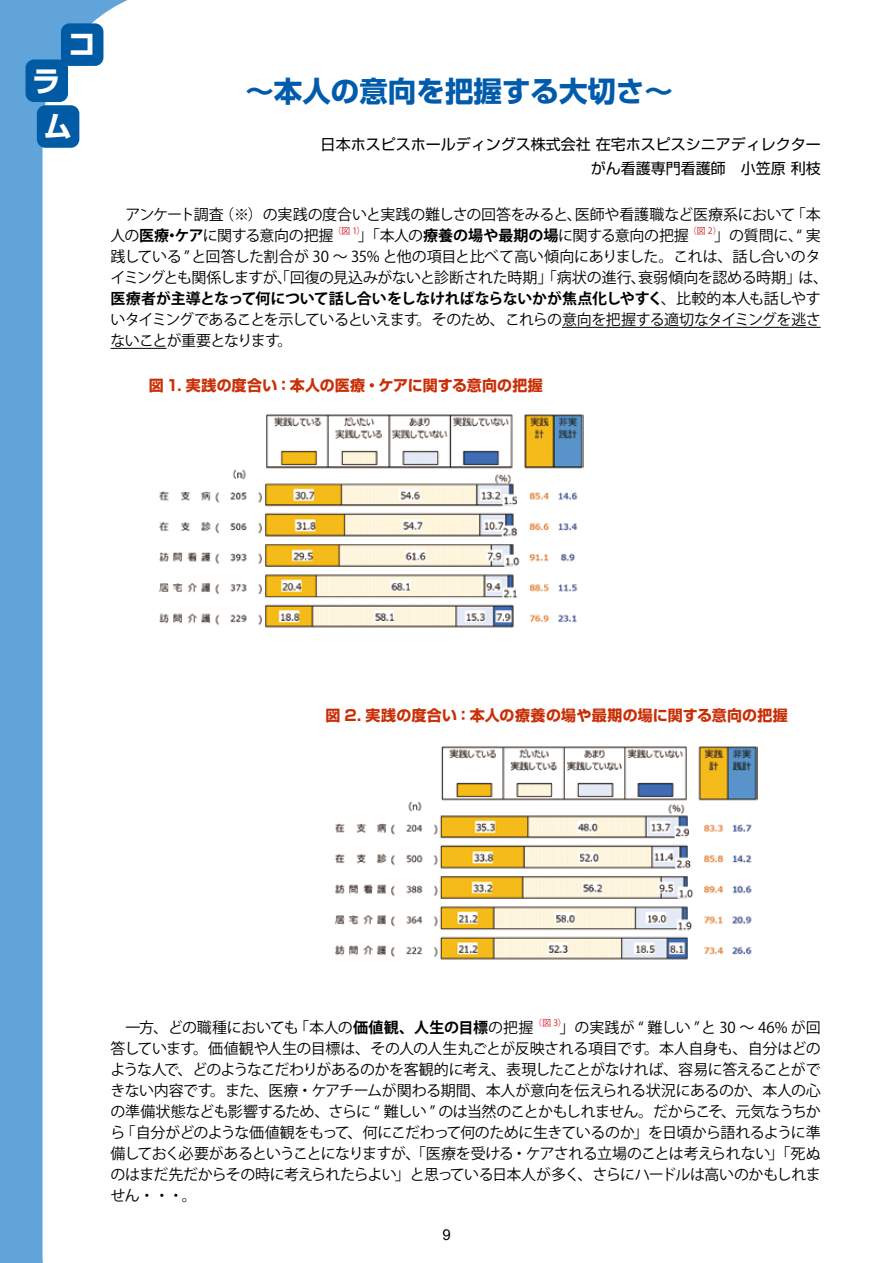
<style>
.page{position:relative;width:893px;height:1263px;background:#fff}
.page>*{position:absolute;margin:0;border:0;box-sizing:border-box;transform-origin:0 0}
.t1{font:700 28.5px "Shin Go Pr 6";color:#005bac}
.t2{font:700 28.5px/45.8px "Shin Go Pr 6";color:#fff;text-align:center}
.t3{font:15px/21px "Koz Go Pro";letter-spacing:-.035em;color:#000}
.t4{font:700 15px "Shin Go Pr 6";letter-spacing:.015em;color:#c92f07}
.t5{font:15px/23.2px "Shin Go Pr 6";color:#000;text-align:right}
.t6{font:15px "Arial";color:#000}
.t7{font:8.7px "Koz Go Pro";color:#d0121b}
.s1{font-weight:700}
</style>
<div class="page">
<svg style="left:0;top:0;width:154px;height:1263px"></svg>
<div style="left:61px;top:23px;width:42px;height:43px;background:#005aa4;border-radius:9px"></div>
<div style="left:26px;top:60px;width:42px;height:42px;background:#005aa4;border-radius:9px"></div>
<div style="left:37px;top:105px;width:42px;height:43px;background:#005aa4;border-radius:9px"></div>
<hr style="left:562px;top:327px;width:259px;height:1px;background:#000">
<hr style="left:111px;top:348px;width:56px;height:1px;background:#000">
<img style="left:159px;top:414px;width:424px;height:214px">
<img style="left:335px;top:746px;width:423px;height:214px">
<h1 class="t2" style="left:68px;top:21px;width:30px">コ</h1>
<h1 class="t2" style="left:32px;top:57px;width:41px">ラム</h1>
<h1 class="t1" style="left:245px;top:69px;width:429px">～本人の意向を把握する大切さ～</h1>
<p class="t5" style="left:321px;top:132px;width:501px">日本ホスピスホールディングス株式会社 在宅ホスピスシニアディレクターがん看護専門看護師　小笠原 利枝</p>
<p class="t3" style="left:111px;top:205px;width:712px;text-indent:15px">アンケート調査（※）の実践の度合いと実践の難しさの回答をみると、医師や看護職など医療系において「本人の<span class="s1">医療・ケア</span>に関する意向の把握</p>
<p class="t7" style="left:333px;top:225px;width:34px">（図 1）</p>
<p class="t3" style="left:358px;top:226px;width:333px">」「本人の<span class="s1">療養の場や最期の場</span>に関する意向の把握</p>
<p class="t7" style="left:688px;top:225px;width:35px">（図 2）</p>
<p class="t3" style="left:111px;top:226px;width:719px;text-indent:603px">」の質問に、“ 実践している ”と回答した割合が 30 ～ 35% と他の項目と比べて高い傾向にありました。これは、話し合いのタイミングとも関係しますが、「回復の見込みがないと診断された時期」「病状の進行、衰弱傾向を認める時期」は、<span class="s1">医療者が主導となって何について話し合いをしなければならないかが焦点化しやすく</span>、比較的本人も話しやすいタイミングであることを示しているといえます。そのため、これらの意向を把握する適切なタイミングを逃さないことが重要となります。</p>
<p class="t4" style="left:149px;top:373px;width:396px">図 1. 実践の度合い：本人の医療・ケアに関する意向の把握</p>
<p class="t4" style="left:326px;top:703px;width:464px">図 2. 実践の度合い：本人の療養の場や最期の場に関する意向の把握</p>
<p class="t3" style="left:125px;top:1018px;width:409px">一方、どの職種においても「本人の<span class="s1">価値観、人生の目標</span>の把握</p>
<p class="t7" style="left:534px;top:1017px;width:35px">（図 3）</p>
<p class="t3" style="left:111px;top:1018px;width:712px;text-align:justify;text-indent:449px">」の実践が “ 難しい ”と 30 ～ 46% が回答しています。価値観や人生の目標は、その人の人生丸ごとが反映される項目です。本人自身も、自分はどのような人で、どのようなこだわりがあるのかを客観的に考え、表現したことがなければ、容易に答えることができない内容です。また、医療・ケアチームが関わる期間、本人が意向を伝えられる状況にあるのか、本人の心の準備状態なども影響するため、さらに “ 難しい ” のは当然のことかもしれません。だからこそ、元気なうちから「自分がどのような価値観をもって、何にこだわって何のために生きているのか」を日頃から語れるように準備しておく必要があるということになりますが、「医療を受ける・ケアされる立場のことは考えられない」「死ぬのはまだ先だからその時に考えられたらよい」と思っている日本人が多く、さらにハードルは高いのかもしれません・・・。</p>
<p class="t6" style="left:442px;top:1224px;width:10px">9</p>
</div>
